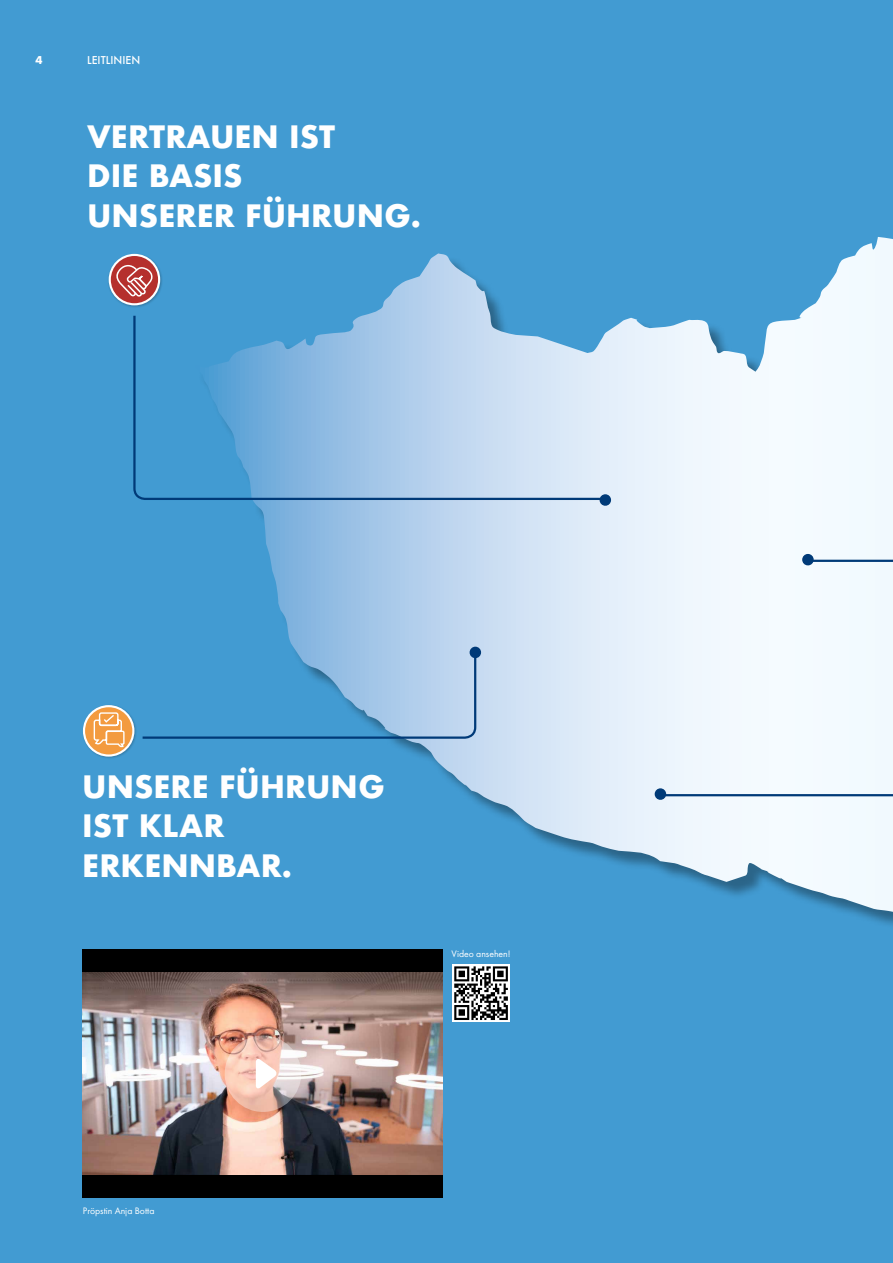
<style>
.page{position:relative;width:893px;height:1263px;background:#429bd2}
.page>*{position:absolute;margin:0;border:0;box-sizing:border-box;transform-origin:0 0}
.t1{font:700 30px/39.5px "Futura";color:#fff}
.t2{font:500 10.5px "Futura";color:#fff}
.t3{font:700 10.5px "Futura";color:#fff}
.t4{font:9.75px "Futura PT";color:#fff}
</style>
<div class="page">
<div style="left:198px;top:157px;width:695px;height:791px;background:#000;opacity:.35"></div>
<svg style="left:198px;top:243px;width:676px;height:440px"></svg>
<div style="left:83px;top:950px;width:360px;height:248px;background:#000"></div>
<img style="left:83px;top:973px;width:360px;height:202px">
<div style="left:108px;top:253px;width:55px;height:55px;background:#000;opacity:.2"></div>
<svg style="left:110px;top:255px;width:49px;height:49px"></svg>
<div style="left:109px;top:254px;width:51px;height:51px;border:2px solid #fff;border-radius:50%"></div>
<svg style="left:108px;top:253px;width:46px;height:44px;background:#b46f75"></svg>
<div style="left:82px;top:704px;width:55px;height:56px;background:#000;opacity:.2"></div>
<svg style="left:84px;top:706px;width:49px;height:49px"></svg>
<div style="left:83px;top:705px;width:51px;height:52px;border:2px solid #fff;border-radius:50%"></div>
<svg style="left:93px;top:712px;width:32px;height:38px"></svg>
<div style="left:806px;top:558px;width:87px;height:121px;background:#f2faff"></div>
<div style="left:802px;top:554px;width:12px;height:11px;background:#003a78;border:2px solid #003a78;border-radius:50%"></div>
<svg style="left:142px;top:650px;width:335px;height:90px"></svg>
<div style="left:470px;top:647px;width:11px;height:11px;background:#003a78;border:2px solid #003a78;border-radius:50%"></div>
<svg style="left:133px;top:313px;width:475px;height:188px"></svg>
<div style="left:600px;top:494px;width:11px;height:12px;background:#003a78;border:2px solid #003a78;border-radius:50%"></div>
<svg style="left:658px;top:793px;width:235px;height:155px"></svg>
<div style="left:655px;top:788px;width:11px;height:12px;background:#003a78;border:2px solid #003a78;border-radius:50%"></div>
<svg style="left:225px;top:1035px;width:76px;height:77px;background:#e9c6ba"></svg>
<svg style="left:256px;top:1058px;width:21px;height:31px"></svg>
<div style="left:452px;top:964px;width:58px;height:58px;background:#fff"></div>
<svg style="left:454px;top:966px;width:54px;height:54px"></svg>
<p class="t3" style="left:35px;top:52px;width:9px">4</p>
<p class="t2" style="left:87px;top:53px;width:55px">LEITLINIEN</p>
<p class="t1" style="left:87px;top:117px;width:335px">VERTRAUEN IST<br>DIE BASIS<br>UNSERER FÜHRUNG.</p>
<p class="t1" style="left:82px;top:767px;width:304px">UNSERE FÜHRUNG<br>IST KLAR<br>ERKENNBAR.</p>
<p class="t4" style="left:452px;top:948px;width:60px">Video ansehen!</p>
<p class="t4" style="left:83px;top:1205px;width:73px">Pröpstin Anja Botta</p>
</div>
